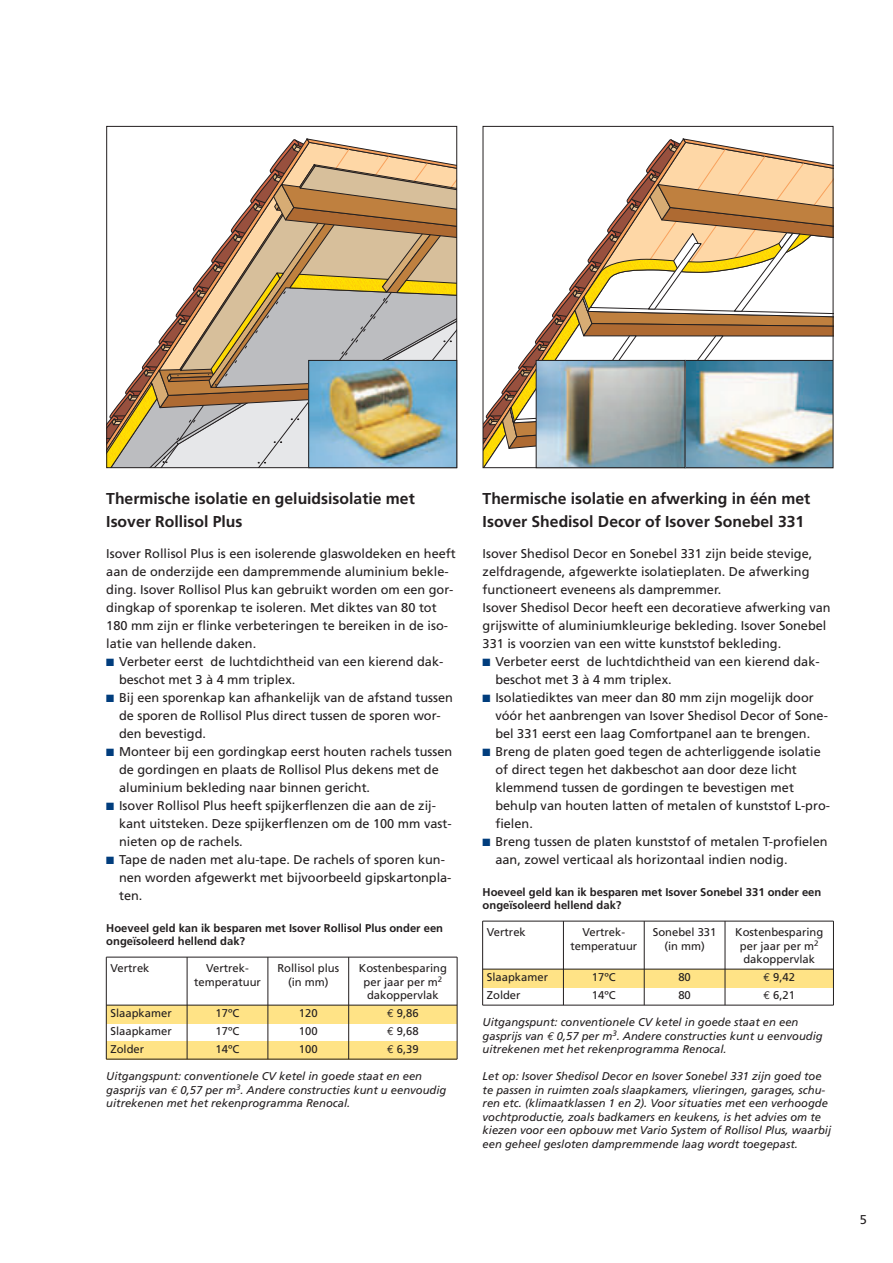
<style>
.page{position:relative;width:893px;height:1263px;background:#fff}
.page>*{position:absolute;margin:0;border:0;box-sizing:border-box;transform-origin:0 0}
.t1{font:700 15.75px/22.5px "Frutiger";color:#231f20}
.t2{font:12.75px/18px "Frutiger";color:#231f20}
.t3{font:italic 11.25px/13.5px "Frutiger";color:#231f20}
.t4{font:11.25px/13.5px "Frutiger";color:#231f20;text-align:center}
.t5{font:700 11.25px/13.5px "Frutiger";color:#231f20}
.s1{color:#013d7d}
.s2{font-family:"Euro Mono"}
</style>
<div class="page">
<div style="left:483px;top:969px;width:350px;height:18px;background:#ffe386"></div>
<div style="left:106px;top:1005px;width:351px;height:18px;background:#ffe386"></div>
<div style="left:106px;top:1041px;width:351px;height:18px;background:#ffe386"></div>
<svg style="left:485px;top:139px;width:346px;height:327px"></svg>
<svg style="left:108px;top:139px;width:347px;height:327px"></svg>
<img style="left:310px;top:362px;width:145px;height:104px">
<div style="left:308px;top:360px;width:149px;height:108px;border:1px solid #231f20"></div>
<img style="left:687px;top:362px;width:144px;height:104px">
<div style="left:685px;top:360px;width:148px;height:108px;border:1px solid #231f20"></div>
<hr style="left:106px;top:957px;width:351px;height:1px;background:#231f20">
<hr style="left:106px;top:957px;width:1px;height:102px;background:#231f20">
<hr style="left:187px;top:957px;width:1px;height:102px;background:#231f20">
<hr style="left:267px;top:957px;width:1px;height:102px;background:#231f20">
<hr style="left:348px;top:957px;width:1px;height:102px;background:#231f20">
<hr style="left:457px;top:957px;width:1px;height:102px;background:#231f20">
<hr style="left:106px;top:1005px;width:351px;height:1px;background:#231f20">
<hr style="left:106px;top:1059px;width:351px;height:1px;background:#231f20">
<hr style="left:483px;top:921px;width:350px;height:1px;background:#231f20">
<hr style="left:482px;top:921px;width:1px;height:84px;background:#231f20">
<hr style="left:563px;top:921px;width:1px;height:84px;background:#231f20">
<hr style="left:644px;top:921px;width:1px;height:84px;background:#231f20">
<hr style="left:725px;top:921px;width:1px;height:84px;background:#231f20">
<hr style="left:833px;top:921px;width:1px;height:84px;background:#231f20">
<hr style="left:483px;top:969px;width:350px;height:1px;background:#231f20">
<hr style="left:483px;top:1005px;width:350px;height:1px;background:#231f20">
<img style="left:538px;top:362px;width:145px;height:104px">
<div style="left:536px;top:360px;width:149px;height:108px;border:1px solid #231f20"></div>
<p class="t1" style="left:106px;top:488px;width:310px">Thermische isolatie en geluidsisolatie met<br>Isover Rollisol Plus</p>
<p class="t2" style="left:106px;top:546px;width:351px">Isover Rollisol Plus is een isolerende glaswoldeken en heeft aan de onderzijde een dampremmende aluminium bekle&shy;ding. Isover Rollisol Plus kan gebruikt worden om een gor&shy;dingkap of sporenkap te isoleren. Met diktes van 80 tot 180 mm zijn er flinke verbeteringen te bereiken in de iso&shy;latie van hellende daken.</p>
<p class="t2" style="left:119px;top:654px;width:326px;text-indent:-13px"><span class="s1">■</span> Verbeter eerst de luchtdichtheid van een kierend dak&shy;beschot met 3 à 4 mm triplex.</p>
<p class="t2" style="left:119px;top:690px;width:335px;text-indent:-13px"><span class="s1">■</span> Bij een sporenkap kan afhankelijk van de afstand tussen de sporen de Rollisol Plus direct tussen de sporen wor&shy;den bevestigd.</p>
<p class="t2" style="left:119px;top:744px;width:335px;text-indent:-13px"><span class="s1">■</span> Monteer bij een gordingkap eerst houten rachels tussen de gordingen en plaats de Rollisol Plus dekens met de aluminium bekleding naar binnen gericht.</p>
<p class="t2" style="left:119px;top:798px;width:334px;text-indent:-13px"><span class="s1">■</span> Isover Rollisol Plus heeft spijkerflenzen die aan de zij&shy;kant uitsteken. Deze spijkerflenzen om de 100 mm vast&shy;nieten op de rachels.</p>
<p class="t2" style="left:119px;top:852px;width:334px;text-indent:-13px"><span class="s1">■</span> Tape de naden met alu-tape. De rachels of sporen kun&shy;nen worden afgewerkt met bijvoorbeeld gipskartonpla&shy;ten.</p>
<p class="t5" style="left:106px;top:922px;width:338px">Hoeveel geld kan ik besparen met Isover Rollisol Plus onder een ongeïsoleerd hellend dak?</p>
<p class="t4" style="left:111px;top:962px;width:40px">Vertrek</p>
<p class="t4" style="left:206px;top:962px;width:44px">Vertrek-</p>
<p class="t4" style="left:277px;top:962px;width:63px">Rollisol plus</p>
<p class="t4" style="left:359px;top:962px;width:90px">Kostenbesparing</p>
<p class="t4" style="left:194px;top:976px;width:68px">temperatuur</p>
<p class="t4" style="left:288px;top:976px;width:42px">(in mm)</p>
<p class="t4" style="left:364px;top:976px;width:80px">per jaar per m<sup>2 </sup>dakoppervlak</p>
<p class="t4" style="left:111px;top:1007px;width:63px">Slaapkamer</p>
<p class="t4" style="left:216px;top:1007px;width:25px">17ºC</p>
<p class="t4" style="left:299px;top:1007px;width:20px">120</p>
<p class="t4" style="left:387px;top:1007px;width:33px"><span class="s2">€</span> 9,86</p>
<p class="t4" style="left:111px;top:1025px;width:63px">Slaapkamer</p>
<p class="t4" style="left:216px;top:1025px;width:25px">17ºC</p>
<p class="t4" style="left:299px;top:1025px;width:20px">100</p>
<p class="t4" style="left:387px;top:1025px;width:33px"><span class="s2">€</span> 9,68</p>
<p class="t4" style="left:111px;top:1043px;width:35px">Zolder</p>
<p class="t4" style="left:216px;top:1043px;width:25px">14ºC</p>
<p class="t4" style="left:299px;top:1043px;width:20px">100</p>
<p class="t4" style="left:387px;top:1043px;width:33px"><span class="s2">€</span> 6,39</p>
<p class="t3" style="left:106px;top:1070px;width:342px">Uitgangspunt: conventionele CV ketel in goede staat en een gasprijs van <span class="s2">€</span> 0,57 per m<sup>3</sup>. Andere constructies kunt u eenvoudig uitrekenen met het rekenprogramma Renocal.</p>
<p class="t1" style="left:483px;top:488px;width:329px">Thermische isolatie en afwerking in één met<br>Isover Shedisol Decor of Isover Sonebel 331</p>
<p class="t2" style="left:483px;top:546px;width:350px">Isover Shedisol Decor en Sonebel 331 zijn beide stevige, zelfdragende, afgewerkte isolatieplaten. De afwerking functioneert eveneens als dampremmer.<br>Isover Shedisol Decor heeft een decoratieve afwerking van grijswitte of aluminiumkleurige bekleding. Isover Sonebel 331 is voorzien van een witte kunststof bekleding.</p>
<p class="t2" style="left:495px;top:654px;width:326px;text-indent:-13px"><span class="s1">■</span> Verbeter eerst de luchtdichtheid van een kierend dak&shy;beschot met 3 à 4 mm triplex.</p>
<p class="t2" style="left:495px;top:690px;width:334px;text-indent:-13px"><span class="s1">■</span> Isolatiediktes van meer dan 80 mm zijn mogelijk door vóór het aanbrengen van Isover Shedisol Decor of Sone&shy;bel 331 eerst een laag Comfortpanel aan te brengen.</p>
<p class="t2" style="left:495px;top:744px;width:336px;text-indent:-13px"><span class="s1">■</span> Breng de platen goed tegen de achterliggende isolatie of direct tegen het dakbeschot aan door deze licht klemmend tussen de gordingen te bevestigen met behulp van houten latten of metalen of kunststof L-pro&shy;fielen.</p>
<p class="t2" style="left:495px;top:834px;width:334px;text-indent:-13px"><span class="s1">■</span> Breng tussen de platen kunststof of metalen T-profielen aan, zowel verticaal als horizontaal indien nodig.</p>
<p class="t5" style="left:483px;top:886px;width:340px">Hoeveel geld kan ik besparen met Isover Sonebel 331 onder een ongeïsoleerd hellend dak?</p>
<p class="t4" style="left:487px;top:926px;width:40px">Vertrek</p>
<p class="t4" style="left:582px;top:926px;width:44px">Vertrek-</p>
<p class="t4" style="left:653px;top:926px;width:65px">Sonebel 331</p>
<p class="t4" style="left:735px;top:926px;width:90px">Kostenbesparing</p>
<p class="t4" style="left:570px;top:940px;width:68px">temperatuur</p>
<p class="t4" style="left:664px;top:940px;width:42px">(in mm)</p>
<p class="t4" style="left:740px;top:940px;width:80px">per jaar per m<sup>2 </sup>dakoppervlak</p>
<p class="t4" style="left:487px;top:971px;width:63px">Slaapkamer</p>
<p class="t4" style="left:592px;top:971px;width:25px">17ºC</p>
<p class="t4" style="left:678px;top:971px;width:14px">80</p>
<p class="t4" style="left:763px;top:971px;width:33px"><span class="s2">€</span> 9,42</p>
<p class="t4" style="left:487px;top:989px;width:35px">Zolder</p>
<p class="t4" style="left:592px;top:989px;width:25px">14ºC</p>
<p class="t4" style="left:678px;top:989px;width:14px">80</p>
<p class="t4" style="left:763px;top:989px;width:33px"><span class="s2">€</span> 6,21</p>
<p class="t3" style="left:483px;top:1016px;width:342px">Uitgangspunt: conventionele CV ketel in goede staat en een gasprijs van <span class="s2">€</span> 0,57 per m<sup>3</sup>. Andere constructies kunt u eenvoudig uitrekenen met het rekenprogramma Renocal.</p>
<p class="t3" style="left:483px;top:1070px;width:350px">Let op: Isover Shedisol Decor en Isover Sonebel 331 zijn goed toe te passen in ruimten zoals slaapkamers, vlieringen, garages, schu&shy;ren etc. (klimaatklassen 1 en 2). Voor situaties met een verhoogde vochtproductie, zoals badkamers en keukens, is het advies om te kiezen voor een opbouw met Vario System of Rollisol Plus, waarbij een geheel gesloten dampremmende laag wordt toegepast.</p>
<p class="t2" style="left:860px;top:1212px;width:9px">5</p>
</div>
